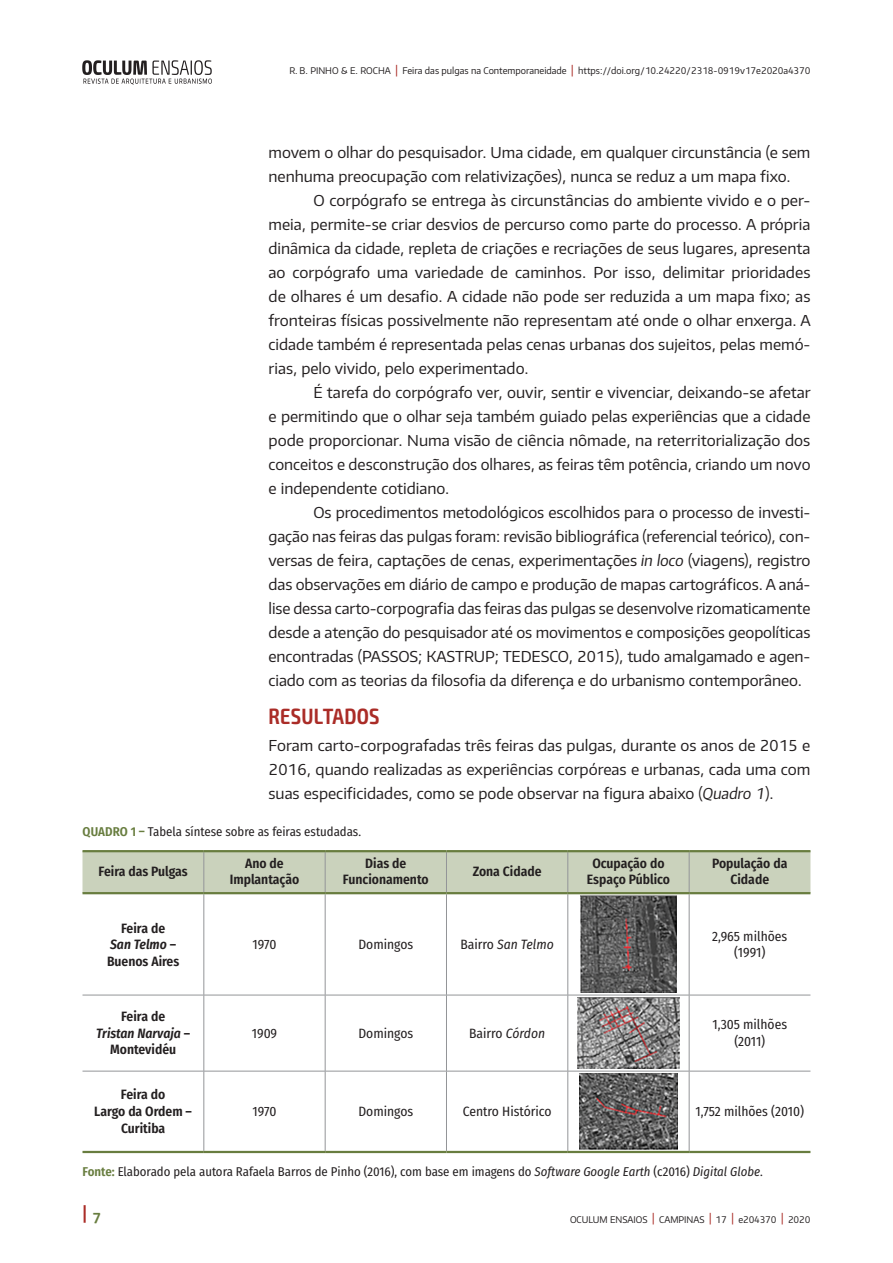
<style>
.page{position:relative;width:893px;height:1263px;background:#fff}
.page>*{position:absolute;margin:0;border:0;box-sizing:border-box;transform-origin:0 0}
.SubTítulo_Nível_1{font:600 condensed 22.2px "Exo 2";letter-spacing:.01em;color:#aa2c27}
.t1{font:600 16.95px "Plata Sans";color:#aa2c27;scale:.91 1}
.Artigo_Texto{font:15px/24px "Plata Sans";color:#231f20;text-align:justify}
.Artigo_Texto_1º_Pará{font:15px/24px "Plata Sans";color:#231f20;text-align:justify}
.Quadros_Células_Text{font:600 13.5px/16.5px "Fira Sans Condensed";color:#231f20;text-align:center}
.Quadros_Células_Text-2{font:13.5px/16.5px "Fira Sans Condensed";color:#231f20;text-align:center}
.Quadros_Células_Text-3{font:italic 13.5px "Fira Sans Condensed";color:#231f20}
.Quadros_Fonte__Cor_0{font:12.75px "Fira Sans Condensed";color:#231f20}
.Quadros___Cor_01{font:12.75px "Fira Sans Condensed";color:#231f20}
.t2{font:9.15px "Plata Sans";color:#231f20;scale:.96 1}
.s1{font-weight:500;font-size:11.25px;color:#aa2c27}
.s2{font-style:italic}
.s3{font-weight:600;color:#687d3f}
.s4{font-style:normal}
</style>
<div class="page">
<img style="left:82px;top:61px;width:129px;height:23px">
<div style="left:82px;top:852px;width:728px;height:40px;background:#cad2bc"></div>
<svg style="left:82px;top:894px;width:728px;height:260px"></svg>
<hr style="left:204px;top:852px;width:1px;height:40px;background:#939598">
<hr style="left:325px;top:852px;width:1px;height:40px;background:#939598">
<hr style="left:446px;top:852px;width:1px;height:40px;background:#939598">
<hr style="left:568px;top:852px;width:1px;height:40px;background:#939598">
<hr style="left:689px;top:852px;width:1px;height:40px;background:#939598">
<hr style="left:204px;top:894px;width:1px;height:101px;background:#939598">
<hr style="left:325px;top:894px;width:1px;height:101px;background:#939598">
<hr style="left:446px;top:894px;width:1px;height:101px;background:#939598">
<hr style="left:568px;top:894px;width:1px;height:101px;background:#939598">
<hr style="left:689px;top:894px;width:1px;height:101px;background:#939598">
<hr style="left:82px;top:995px;width:122px;height:1px;background:#939598">
<hr style="left:204px;top:995px;width:121px;height:1px;background:#939598">
<hr style="left:204px;top:995px;width:1px;height:76px;background:#939598">
<hr style="left:325px;top:995px;width:121px;height:1px;background:#939598">
<hr style="left:325px;top:995px;width:1px;height:76px;background:#939598">
<hr style="left:446px;top:995px;width:122px;height:1px;background:#939598">
<hr style="left:446px;top:995px;width:1px;height:76px;background:#939598">
<hr style="left:568px;top:995px;width:121px;height:1px;background:#939598">
<hr style="left:568px;top:995px;width:1px;height:76px;background:#939598">
<hr style="left:689px;top:995px;width:121px;height:1px;background:#939598">
<hr style="left:689px;top:995px;width:1px;height:76px;background:#939598">
<hr style="left:82px;top:1071px;width:122px;height:1px;background:#939598">
<hr style="left:204px;top:1071px;width:121px;height:1px;background:#939598">
<hr style="left:204px;top:1071px;width:1px;height:80px;background:#939598">
<hr style="left:325px;top:1071px;width:121px;height:1px;background:#939598">
<hr style="left:325px;top:1071px;width:1px;height:80px;background:#939598">
<hr style="left:446px;top:1071px;width:122px;height:1px;background:#939598">
<hr style="left:446px;top:1071px;width:1px;height:80px;background:#939598">
<hr style="left:568px;top:1071px;width:121px;height:1px;background:#939598">
<hr style="left:568px;top:1071px;width:1px;height:80px;background:#939598">
<hr style="left:689px;top:1071px;width:121px;height:1px;background:#939598">
<hr style="left:689px;top:1071px;width:1px;height:80px;background:#939598">
<hr style="left:82px;top:892px;width:122px;height:2px;background:#687d3f">
<hr style="left:204px;top:892px;width:121px;height:2px;background:#687d3f">
<hr style="left:325px;top:892px;width:121px;height:2px;background:#687d3f">
<hr style="left:446px;top:892px;width:122px;height:2px;background:#687d3f">
<hr style="left:568px;top:892px;width:121px;height:2px;background:#687d3f">
<hr style="left:689px;top:892px;width:121px;height:2px;background:#687d3f">
<hr style="left:82px;top:850px;width:122px;height:2px;background:#687d3f">
<hr style="left:204px;top:850px;width:121px;height:2px;background:#687d3f">
<hr style="left:325px;top:850px;width:121px;height:2px;background:#687d3f">
<hr style="left:446px;top:850px;width:122px;height:2px;background:#687d3f">
<hr style="left:568px;top:850px;width:121px;height:2px;background:#687d3f">
<hr style="left:689px;top:850px;width:121px;height:2px;background:#687d3f">
<hr style="left:82px;top:1151px;width:122px;height:2px;background:#687d3f">
<hr style="left:204px;top:1151px;width:121px;height:2px;background:#687d3f">
<hr style="left:325px;top:1151px;width:121px;height:2px;background:#687d3f">
<hr style="left:446px;top:1151px;width:122px;height:2px;background:#687d3f">
<hr style="left:568px;top:1151px;width:121px;height:2px;background:#687d3f">
<hr style="left:689px;top:1151px;width:121px;height:2px;background:#687d3f">
<img style="left:581px;top:896px;width:95px;height:97px">
<img style="left:577px;top:997px;width:103px;height:72px">
<img style="left:579px;top:1073px;width:99px;height:76px">
<p class="t2" style="left:289px;top:65px;width:544px">R. B. PINHO &amp; E. ROCHA <span class="s1">|</span> Feira das pulgas na Contemporaneidade <span class="s1">|</span> https://doi.org/10.24220/2318-0919v17e2020a4370</p>
<p class="Artigo_Texto" style="left:268px;top:140px;width:543px">movem o olhar do pesquisador. Uma cidade, em qualquer circunstância (e sem nenhuma preocupação com relativizações), nunca se reduz a um mapa fixo.</p>
<p class="Artigo_Texto" style="left:268px;top:188px;width:544px;text-indent:45px">O corpógrafo se entrega às circunstâncias do ambiente vivido e o per&shy;meia, permite-se criar desvios de percurso como parte do processo. A própria dinâmica da cidade, repleta de criações e recriações de seus lugares, apresenta ao corpógrafo uma variedade de caminhos. Por isso, delimitar prioridades de olhares é um desafio. A cidade não pode ser reduzida a um mapa fixo; as fronteiras físicas possivelmente não representam até onde o olhar enxerga. A cidade também é representada pelas cenas urbanas dos sujeitos, pelas memó&shy;rias, pelo vivido, pelo experimentado.</p>
<p class="Artigo_Texto" style="left:268px;top:380px;width:544px;text-indent:45px">É tarefa do corpógrafo ver, ouvir, sentir e vivenciar, deixando-se afetar e permitindo que o olhar seja também guiado pelas experiências que a cidade pode proporcionar. Numa visão de ciência nômade, na reterritorialização dos conceitos e desconstrução dos olhares, as feiras têm potência, criando um novo e independente cotidiano.</p>
<p class="Artigo_Texto" style="left:268px;top:500px;width:543px;text-indent:45px">Os procedimentos metodológicos escolhidos para o processo de investi&shy;gação nas feiras das pulgas foram: revisão bibliográfica (referencial teórico), con&shy;versas de feira, captações de cenas, experimentações <span class="s2">in loco</span> (viagens), registro das observações em diário de campo e produção de mapas cartográficos. A aná&shy;lise dessa carto-corpografia das feiras das pulgas se desenvolve rizomaticamente desde a atenção do pesquisador até os movimentos e composições geopolíticas encontradas (PASSOS; KASTRUP; TEDESCO, 2015), tudo amalgamado e agen&shy;ciado com as teorias da filosofia da diferença e do urbanismo contemporâneo.</p>
<p class="SubTítulo_Nível_1" style="left:269px;top:702px;width:113px">RESULTADOS</p>
<p class="Artigo_Texto_1º_Pará" style="left:268px;top:732px;width:543px">Foram carto-corpografadas três feiras das pulgas, durante os anos de 2015 e 2016, quando realizadas as experiências corpóreas e urbanas, cada uma com suas especificidades, como se pode observar na figura abaixo (<span class="s2">Quadro 1</span>).</p>
<p class="Quadros___Cor_01" style="left:83px;top:822px;width:280px"><span class="s3">QUADRO 1 –</span> Tabela síntese sobre as feiras estudadas.</p>
<p class="Quadros_Células_Text" style="left:99px;top:862px;width:91px">Feira das Pulgas</p>
<p class="Quadros_Células_Text" style="left:230px;top:854px;width:71px">Ano de<br>Implantação</p>
<p class="Quadros_Células_Text" style="left:343px;top:854px;width:87px">Dias de<br>Funcionamento</p>
<p class="Quadros_Células_Text" style="left:473px;top:862px;width:70px">Zona Cidade</p>
<p class="Quadros_Células_Text" style="left:587px;top:854px;width:85px">Ocupação do<br>Espaço Público</p>
<p class="Quadros_Células_Text" style="left:712px;top:854px;width:77px">População da<br>Cidade</p>
<p class="Quadros_Células_Text" style="left:107px;top:919px;width:74px">Feira de<br><span class="s2">San Telmo</span> –<br>Buenos Aires</p>
<p class="Quadros_Células_Text-2" style="left:252px;top:936px;width:25px">1970</p>
<p class="Quadros_Células_Text-2" style="left:358px;top:936px;width:56px">Domingos</p>
<p class="Quadros_Células_Text-3" style="left:460px;top:934px;width:95px"><span class="s4">Bairro</span> San Telmo</p>
<p class="Quadros_Células_Text-2" style="left:712px;top:927px;width:76px">2,965 milhões (1991)</p>
<p class="Quadros_Células_Text" style="left:96px;top:1007px;width:95px">Feira de<br><span class="s2">Tristan Narvaja</span> –<br>Montevidéu</p>
<p class="Quadros_Células_Text" style="left:94px;top:1086px;width:99px">Feira do<br>Largo da Ordem –<br>Curitiba</p>
<p class="Quadros_Células_Text-2" style="left:252px;top:1024px;width:27px">1909</p>
<p class="Quadros_Células_Text-2" style="left:358px;top:1024px;width:56px">Domingos</p>
<p class="Quadros_Células_Text-2" style="left:469px;top:1024px;width:77px">Bairro <span class="s2">Córdon</span></p>
<p class="Quadros_Células_Text-2" style="left:712px;top:1016px;width:76px">1,305 milhões (2011)</p>
<p class="Quadros_Células_Text-2" style="left:252px;top:1103px;width:25px">1970</p>
<p class="Quadros_Células_Text-2" style="left:358px;top:1103px;width:56px">Domingos</p>
<p class="Quadros_Células_Text-2" style="left:463px;top:1103px;width:90px">Centro Histórico</p>
<p class="Quadros_Células_Text-2" style="left:695px;top:1103px;width:110px">1,752 milhões (2010)</p>
<p class="Quadros_Fonte__Cor_0" style="left:82px;top:1162px;width:682px"><span class="s3">Fonte:</span> Elaborado pela autora Rafaela Barros de Pinho (2016), com base em imagens do <span class="s2">Software Google Earth</span> (c2016) <span class="s2">Digital Globe</span>.</p>
<p class="t1" style="left:82px;top:1202px;width:22px">| <sub>7</sub></p>
<p class="t2" style="left:570px;top:1213px;width:252px">OCULUM ENSAIOS <span class="s1">|</span> CAMPINAS <span class="s1">|</span> 17 <span class="s1">|</span> e204370 <span class="s1">|</span> 2020</p>
</div>
